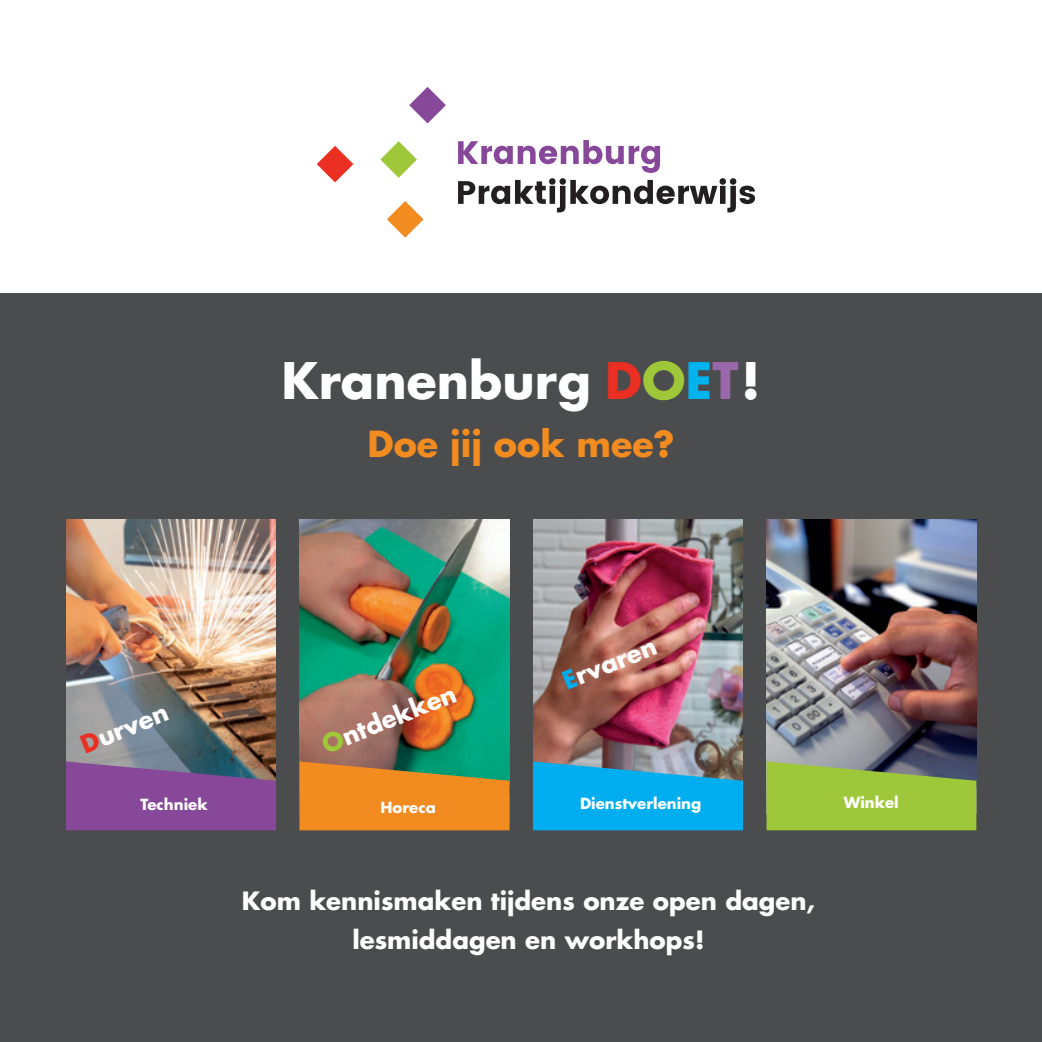
<style>
.page{position:relative;width:1042px;height:1042px;background:#fff}
.page>*{position:absolute;margin:0;border:0;box-sizing:border-box;transform-origin:0 0}
.t1{font:700 49px "Futura";color:#fff}
.t2{font:700 35px "Futura";color:#f28b20}
.t3{font:700 24.5px/38.5px "Futura";color:#fff;text-align:center}
.t4{font:700 24.32px "Futura";color:#fff}
.t5{font:700 15.05px "Futura";color:#fff}
.s1{color:#eb2f23}
.s2{color:#9ec83a}
.s3{color:#00b3ef}
.s4{color:#9968aa}
.s5{color:#00aeef}
</style>
<div class="page">
<svg style="left:458px;top:140px;width:297px;height:72px"></svg>
<svg style="left:409px;top:87px;width:37px;height:36px"></svg>
<svg style="left:380px;top:141px;width:37px;height:37px"></svg>
<svg style="left:317px;top:146px;width:36px;height:36px"></svg>
<svg style="left:387px;top:201px;width:36px;height:37px"></svg>
<div style="left:0;top:294px;width:1042px;height:748px;background:#4b4c4d"></div>
<img style="left:766px;top:519px;width:210px;height:242px">
<svg style="left:766px;top:761px;width:210px;height:69px;background:#94b944"></svg>
<img style="left:66px;top:519px;width:210px;height:242px">
<svg style="left:66px;top:761px;width:210px;height:69px;background:#814d94"></svg>
<img style="left:299px;top:519px;width:210px;height:242px">
<svg style="left:299px;top:761px;width:210px;height:69px;background:#d28a2b"></svg>
<img style="left:533px;top:519px;width:210px;height:242px">
<svg style="left:533px;top:761px;width:210px;height:69px;background:#14a7df"></svg>
<p class="t4" style="left:75px;top:730px;width:93px;rotate:-22deg"><span class="s1">D</span>urven</p>
<h1 class="t1" style="left:282px;top:347px;width:480px">Kranenburg <span class="s1">D</span><span class="s2">O</span><span class="s3">E</span><span class="s4">T</span>!</h1>
<h2 class="t2" style="left:367px;top:419px;width:309px">Doe jij ook mee?</h2>
<p class="t4" style="left:317px;top:730px;width:144px;rotate:-22deg"><span class="s2">O</span>ntdekken</p>
<p class="t4" style="left:557px;top:666px;width:100px;rotate:-22deg"><span class="s5">E</span>rvaren</p>
<p class="t5" style="left:141px;top:794px;width:69px">Techniek</p>
<p class="t5" style="left:843px;top:792px;width:57px">Winkel</p>
<p class="t5" style="left:580px;top:793px;width:123px">Dienstverlening</p>
<p class="t5" style="left:380px;top:797px;width:57px">Horeca</p>
<p class="t3" style="left:242px;top:881px;width:574px">Kom kennismaken tijdens onze open dagen, lesmiddagen en workhops!</p>
</div>
